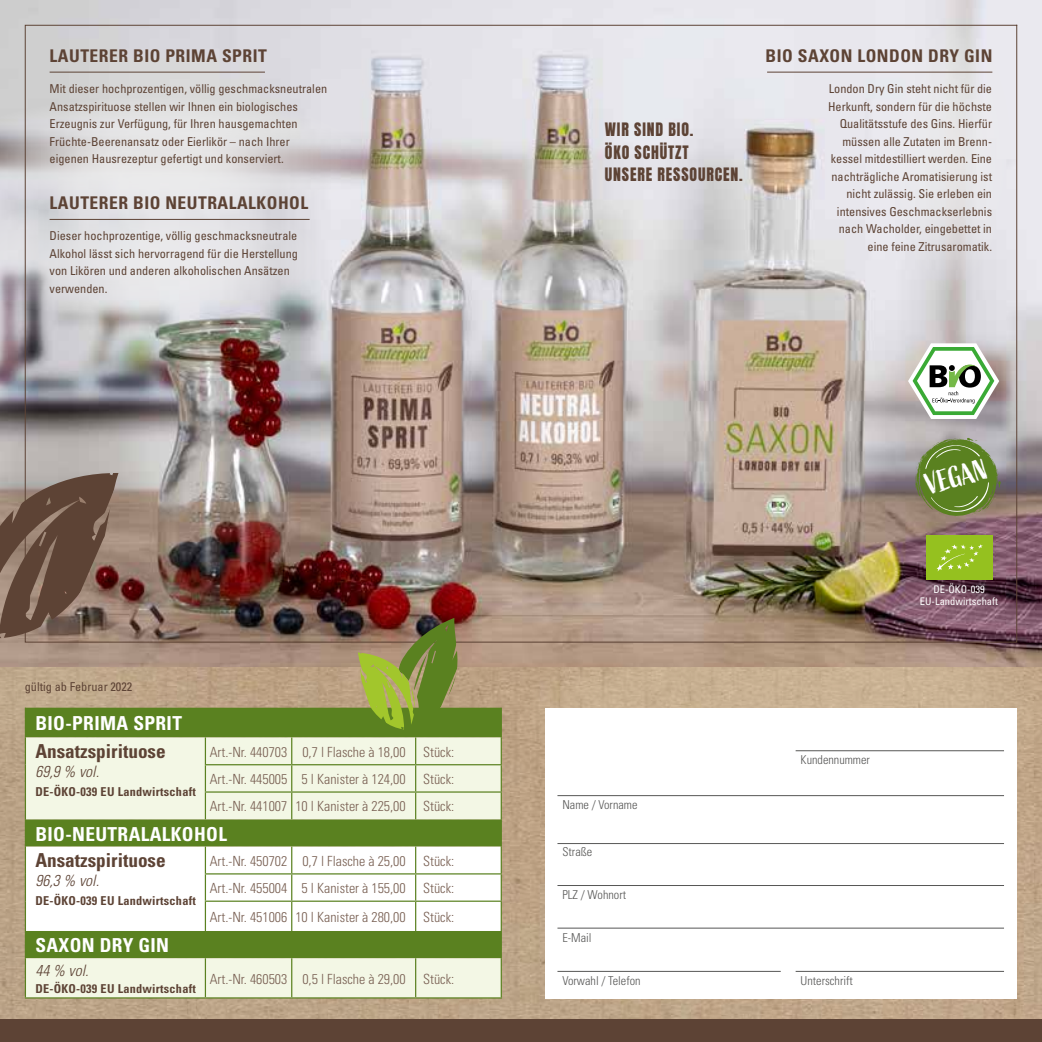
<style>
.page{position:relative;width:1042px;height:1042px;background:#fff}
.page>*{position:absolute;margin:0;border:0;box-sizing:border-box;transform-origin:0 0}
.t1{font:29.75px "Active";color:#fff}
.t2{font:700 condensed 19.25px "Univers";letter-spacing:.02em;color:#fff}
.t3{font:700 condensed 19.25px "Univers";color:#5d4335}
.t4{font:700 condensed 17.5px "Univers";letter-spacing:.03em;color:#5d4335}
.t5{font:15.75px/22.8px "Anton";letter-spacing:.055em;color:#5d4335}
.t6{font:italic 300 condensed 15.75px "Univers";color:#5d4335}
.t7{font:300 condensed 14px/27.3px "Univers";color:#785f52;text-align:justify}
.t8{font:condensed 12.25px/17.5px "Univers";color:#5d4335}
.t9{font:700 condensed 12.25px "Univers";letter-spacing:.02em;color:#5d4335}
.t10{font:300 condensed 12.25px "Univers";color:#575756}
.t11{font:condensed 10.5px/12.2px "Univers";color:#fff;text-align:center}
</style>
<div class="page">
<img style="left:0;top:666px;width:1042px;height:353px">
<svg style="left:521px;top:666px;width:521px;height:144px;background:#c5ac8f"></svg>
<div style="left:546px;top:708px;width:471px;height:291px;background:#fff"></div>
<div style="left:0;top:1019px;width:1042px;height:23px;background:#5d4335"></div>
<img style="left:0;top:0;width:1042px;height:666px">
<div style="left:26px;top:958px;width:475px;height:39px;background:#f3f7e5"></div>
<hr style="left:25px;top:958px;width:1px;height:39px;background:#5a8120">
<hr style="left:501px;top:958px;width:1px;height:39px;background:#5a8120">
<hr style="left:25px;top:997px;width:180px;height:1px;background:#5a8120">
<hr style="left:205px;top:997px;width:87px;height:1px;background:#5a8120">
<hr style="left:292px;top:997px;width:124px;height:1px;background:#5a8120">
<hr style="left:416px;top:997px;width:86px;height:1px;background:#5a8120">
<hr style="left:205px;top:958px;width:1px;height:39px;background:#5a8120">
<hr style="left:291px;top:958px;width:1px;height:39px;background:#5a8120">
<hr style="left:415px;top:958px;width:1px;height:39px;background:#5a8120">
<svg style="left:0;top:96px;width:371px;height:123px;background:#dad8da"></svg>
<svg style="left:0;top:196px;width:329px;height:123px;background:#d9d8dc"></svg>
<div style="left:887px;top:21px;width:124px;height:269px;background:#ededed;border-radius:50%"></div>
<hr style="left:557px;top:843px;width:447px;height:1px;background:#575756">
<hr style="left:557px;top:885px;width:447px;height:1px;background:#575756">
<hr style="left:557px;top:928px;width:447px;height:1px;background:#575756">
<hr style="left:557px;top:795px;width:447px;height:1px;background:#575756">
<hr style="left:795px;top:750px;width:209px;height:1px;background:#575756">
<hr style="left:557px;top:971px;width:224px;height:1px;background:#575756">
<hr style="left:795px;top:971px;width:209px;height:1px;background:#575756">
<svg style="left:0;top:473px;width:502px;height:485px"></svg>
<svg style="left:908px;top:343px;width:91px;height:76px"></svg>
<svg style="left:915px;top:438px;width:86px;height:79px;background:#738a47"></svg>
<div style="left:925px;top:536px;width:67px;height:44px;background:#95c11f"></div>
<svg style="left:936px;top:544px;width:46px;height:27px"></svg>
<hr style="left:50px;top:72px;width:215px;height:1px;background:#5d4335">
<hr style="left:767px;top:72px;width:225px;height:1px;background:#5d4335">
<hr style="left:50px;top:219px;width:260px;height:1px;background:#5d4335">
<h3 class="t4" style="left:50px;top:45px;width:219px">LAUTERER BIO PRIMA SPRIT</h3>
<h3 class="t4" style="left:765px;top:45px;width:228px">BIO SAXON LONDON DRY GIN</h3>
<p class="t8" style="left:50px;top:80px;width:279px">Mit dieser hochprozentigen, völlig geschmacksneutralen Ansatzspirituose stellen wir Ihnen ein biologisches Erzeugnis zur Verfügung, für Ihren hausgemachten Früchte-Beerenansatz oder Eierlikör – nach Ihrer eigenen Hausrezeptur gefertigt und konserviert.</p>
<p class="t8" style="left:828px;top:80px;width:165px;text-align:right">London Dry Gin steht nicht für die<br>Herkunft, sondern für die höchste<br>Qualitätsstufe des Gins. Hierfür müssen alle Zutaten im Brenn&shy;kessel mitdestilliert werden. Eine nachträgliche Aromatisierung ist nicht zulässig. Sie erleben ein intensives Geschmackserlebnis nach Wacholder, eingebettet in eine feine Zitrusaromatik.</p>
<p class="t5" style="left:605px;top:119px;width:139px">WIR SIND BIO.<br>ÖKO SCHÜTZT<br>UNSERE RESSOURCEN.</p>
<h3 class="t4" style="left:50px;top:192px;width:260px">LAUTERER BIO NEUTRALALKOHOL</h3>
<p class="t8" style="left:50px;top:227px;width:250px">Dieser hochprozentige, völlig geschmacksneutrale Alkohol lässt sich hervorragend für die Herstellung von Likören und anderen alkoholischen Ansätzen verwenden.</p>
<h1 class="t1" style="left:921px;top:468px;width:64px;rotate:-15deg">VEGAN</h1>
<p class="t8" style="left:25px;top:677px;width:109px">gültig ab Februar 2022</p>
<h2 class="t2" style="left:35px;top:711px;width:148px">BIO-PRIMA SPRIT</h2>
<h2 class="t3" style="left:35px;top:739px;width:132px">Ansatzspirituose</h2>
<p class="t6" style="left:35px;top:762px;width:65px">69,9 % vol.</p>
<p class="t9" style="left:35px;top:784px;width:162px">DE-ÖKO-039 EU Landwirtschaft</p>
<p class="t7" style="left:210px;top:738px;width:246px">Art.-Nr. 440703 0,7 l Flasche à 18,00 Stück:<br>Art.-Nr. 445005 5 l Kanister à 124,00 Stück:<br>Art.-Nr. 441007 10 l Kanister à 225,00 Stück:</p>
<h2 class="t2" style="left:35px;top:822px;width:193px">BIO-NEUTRALALKOHOL</h2>
<h2 class="t3" style="left:35px;top:848px;width:132px">Ansatzspirituose</h2>
<p class="t6" style="left:35px;top:871px;width:65px">96,3 % vol.</p>
<p class="t9" style="left:35px;top:893px;width:162px">DE-ÖKO-039 EU Landwirtschaft</p>
<p class="t7" style="left:210px;top:847px;width:246px;line-height:27.8px">Art.-Nr. 450702 0,7 l Flasche à 25,00 Stück:<br>Art.-Nr. 455004 5 l Kanister à 155,00 Stück:<br>Art.-Nr. 451006 10 l Kanister à 280,00 Stück:</p>
<h2 class="t2" style="left:35px;top:933px;width:135px">SAXON DRY GIN</h2>
<p class="t6" style="left:35px;top:960px;width:55px">44 % vol.</p>
<p class="t9" style="left:35px;top:981px;width:162px">DE-ÖKO-039 EU Landwirtschaft</p>
<p class="t7" style="left:210px;top:965px;width:246px">Art.-Nr. 460503 0,5 l Flasche à 29,00 Stück:</p>
<p class="t11" style="left:920px;top:583px;width:80px">DE-ÖKO-039<br>EU-Landwirtschaft</p>
<p class="t10" style="left:562px;top:797px;width:77px">Name / Vorname</p>
<p class="t10" style="left:562px;top:844px;width:31px">Straße</p>
<p class="t10" style="left:562px;top:887px;width:65px">PLZ / Wohnort</p>
<p class="t10" style="left:562px;top:930px;width:31px">E-Mail</p>
<p class="t10" style="left:800px;top:752px;width:71px">Kundennummer</p>
<p class="t10" style="left:562px;top:973px;width:80px">Vorwahl / Telefon</p>
<p class="t10" style="left:800px;top:973px;width:54px">Unterschrift</p>
</div>
